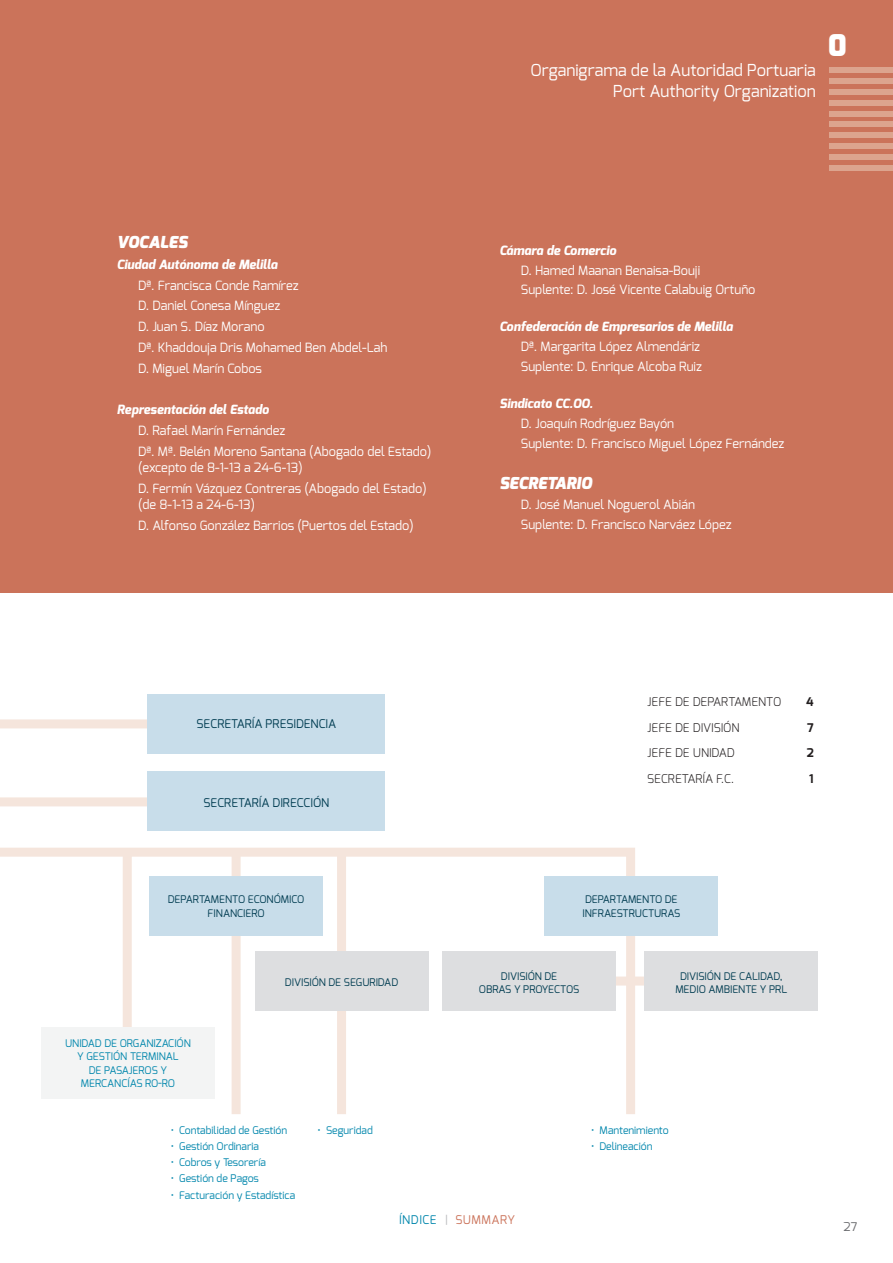
<style>
.page{position:relative;width:893px;height:1263px;background:#fff}
.page>*{position:absolute;margin:0;border:0;box-sizing:border-box;transform-origin:0 0}
.t1{font:900 30px "Exo";color:#fff}
.t2{font:16.5px/21px "Exo";color:#fff;text-align:right}
.t3{font:italic 900 16.5px "Exo";color:#fff}
.t4{font:12.75px/20.7px "Exo";color:#fff}
.t5{font:italic 800 12.75px "Exo";color:#fff}
.t6{font:300 12px "Exo";color:#231f20}
.t7{font:12px "Exo";color:#003c51}
.t8{font:12px "Exo";letter-spacing:.04em;color:#cb735a}
.t9{font:700 12px "Exo";color:#231f20}
.t10{font:12px "Exo";color:#6c6d70}
.t11{font:10.5px/13.5px "Exo";color:#0086ac;text-align:center}
.t12{font:10.5px/13.5px "Exo";color:#003c51;text-align:center}
.s1{color:#0086ac}
.s2{color:#bcbdc0}
</style>
<div class="page">
<div style="left:0;top:0;width:893px;height:592px;background:#cb735a"></div>
<div style="left:829px;top:67px;width:64px;height:6px;background:#dca48e"></div>
<div style="left:829px;top:78px;width:64px;height:6px;background:#dca48e"></div>
<div style="left:829px;top:89px;width:64px;height:6px;background:#dca48e"></div>
<div style="left:829px;top:100px;width:64px;height:5px;background:#dca48e"></div>
<div style="left:829px;top:111px;width:64px;height:5px;background:#dca48e"></div>
<div style="left:829px;top:122px;width:64px;height:5px;background:#dca48e"></div>
<div style="left:829px;top:133px;width:64px;height:5px;background:#dca48e"></div>
<div style="left:829px;top:154px;width:64px;height:6px;background:#dca48e"></div>
<div style="left:829px;top:143px;width:64px;height:6px;background:#dca48e"></div>
<div style="left:829px;top:165px;width:64px;height:6px;background:#dca48e"></div>
<div style="left:0;top:797px;width:172px;height:9px;background:#f5e5dc"></div>
<div style="left:595px;top:976px;width:58px;height:9px;background:#f5e5dc"></div>
<div style="left:0;top:719px;width:172px;height:9px;background:#f5e5dc"></div>
<svg style="left:0;top:848px;width:635px;height:266px"></svg>
<div style="left:545px;top:876px;width:173px;height:59px;background:#c8ddea"></div>
<div style="left:149px;top:876px;width:174px;height:59px;background:#c8ddea"></div>
<div style="left:41px;top:1027px;width:174px;height:71px;background:#f3f4f4"></div>
<div style="left:255px;top:951px;width:173px;height:60px;background:#dddee0"></div>
<div style="left:442px;top:951px;width:174px;height:60px;background:#dddee0"></div>
<div style="left:645px;top:951px;width:173px;height:60px;background:#dddee0"></div>
<div style="left:148px;top:771px;width:237px;height:60px;background:#c8ddea"></div>
<div style="left:148px;top:694px;width:237px;height:60px;background:#c8ddea"></div>
<p class="t3" style="left:117px;top:232px;width:72px">VOCALES</p>
<p class="t5" style="left:117px;top:256px;width:162px">Ciudad Autónoma de Melilla</p>
<p class="t4" style="left:138px;top:275px;width:251px">Dª. Francisca Conde Ramírez<br>D. Daniel Conesa Mínguez<br>D. Juan S. Díaz Morano<br>Dª. Khaddouja Dris Mohamed Ben Abdel-Lah<br>D. Miguel Marín Cobos</p>
<p class="t5" style="left:117px;top:401px;width:153px">Representación del Estado</p>
<p class="t4" style="left:138px;top:420px;width:295px">D. Rafael Marín Fernández<br>Dª. Mª. Belén Moreno Santana (Abogado del Estado)</p>
<p class="t4" style="left:138px;top:457px;width:290px">(excepto de 8-1-13 a 24-6-13)<br>D. Fermín Vázquez Contreras (Abogado del Estado)</p>
<p class="t4" style="left:138px;top:494px;width:277px">(de 8-1-13 a 24-6-13)<br>D. Alfonso González Barrios (Puertos del Estado)</p>
<p class="t2" style="left:530px;top:60px;width:287px">Organigrama de la Autoridad Portuaria<br>Port Authority Organization</p>
<h1 class="t1" style="left:828px;top:26px;width:20px">0</h1>
<p class="t5" style="left:500px;top:242px;width:118px">Cámara de Comercio</p>
<p class="t4" style="left:521px;top:260px;width:236px;line-height:20px">D. Hamed Maanan Benaisa-Bouji<br>Suplente: D. José Vicente Calabuig Ortuño</p>
<p class="t5" style="left:500px;top:319px;width:235px">Confederación de Empresarios de Melilla</p>
<p class="t4" style="left:521px;top:337px;width:183px;line-height:20px">Dª. Margarita López Almendáriz<br>Suplente: D. Enrique Alcoba Ruiz</p>
<p class="t5" style="left:500px;top:395px;width:94px">Sindicato CC.OO.</p>
<p class="t4" style="left:521px;top:413px;width:265px;line-height:20px">D. Joaquín Rodríguez Bayón<br>Suplente: D. Francisco Miguel López Fernández</p>
<p class="t3" style="left:500px;top:472px;width:94px">SECRETARIO</p>
<p class="t4" style="left:521px;top:494px;width:212px;line-height:20px">D. José Manuel Noguerol Abián<br>Suplente: D. Francisco Narváez López</p>
<p class="t7" style="left:197px;top:716px;width:141px">SECRETARÍA PRESIDENCIA</p>
<p class="t7" style="left:204px;top:795px;width:126px">SECRETARÍA DIRECCIÓN</p>
<p class="t6" style="left:647px;top:694px;width:135px">JEFE DE DEPARTAMENTO</p>
<p class="t9" style="left:806px;top:694px;width:9px">4</p>
<p class="t6" style="left:647px;top:720px;width:94px">JEFE DE DIVISIÓN</p>
<p class="t9" style="left:807px;top:720px;width:8px">7</p>
<p class="t6" style="left:647px;top:745px;width:89px">JEFE DE UNIDAD</p>
<p class="t9" style="left:807px;top:745px;width:9px">2</p>
<p class="t6" style="left:647px;top:771px;width:88px">SECRETARÍA F.C.</p>
<p class="t9" style="left:809px;top:771px;width:6px">1</p>
<p class="t12" style="left:168px;top:893px;width:137px">DEPARTAMENTO ECON ÓMICO<br>FINANCIERO</p>
<p class="t12" style="left:582px;top:893px;width:99px;text-align:left">DEPARTAMENTO DE<br>INFRAESTRUCTURAS</p>
<p class="t11" style="left:65px;top:1036px;width:126px">UN IDAD DE ORGANIZACIÓN<br>Y GESTIÓN TERMINAL<br>DE PASAJEROS Y<br>MERCANCÍAS RO-RO</p>
<p class="t12" style="left:285px;top:976px;width:115px">DIVISIÓN DE SEGURIDAD</p>
<p class="t12" style="left:479px;top:969px;width:102px">DIVISIÓN DE<br>OB RAS Y PROYECTOS</p>
<p class="t12" style="left:675px;top:969px;width:112px">DIVISIÓN DE CALIDAD,<br>MEDIO AMBIENTE Y PRL</p>
<p class="t11" style="left:171px;top:1123px;width:118px">• Contabilidad de Gestión</p>
<p class="t11" style="left:171px;top:1139px;width:90px">• Gestión Ordinaria</p>
<p class="t11" style="left:171px;top:1155px;width:97px">• Cobros y Tesorería</p>
<p class="t11" style="left:171px;top:1172px;width:90px">• Gestión de Pagos</p>
<p class="t11" style="left:171px;top:1188px;width:126px">• Facturación y Estadística</p>
<p class="t11" style="left:318px;top:1123px;width:57px">• Seguridad</p>
<p class="t11" style="left:591px;top:1123px;width:79px">• Mantenimiento</p>
<p class="t11" style="left:591px;top:1139px;width:63px">• Delineación</p>
<p class="t8" style="left:399px;top:1212px;width:117px"><span class="s1">ÍNDICE</span> <span class="s2">|</span> SUMMARY</p>
<p class="t10" style="left:844px;top:1218px;width:15px">27</p>
</div>
